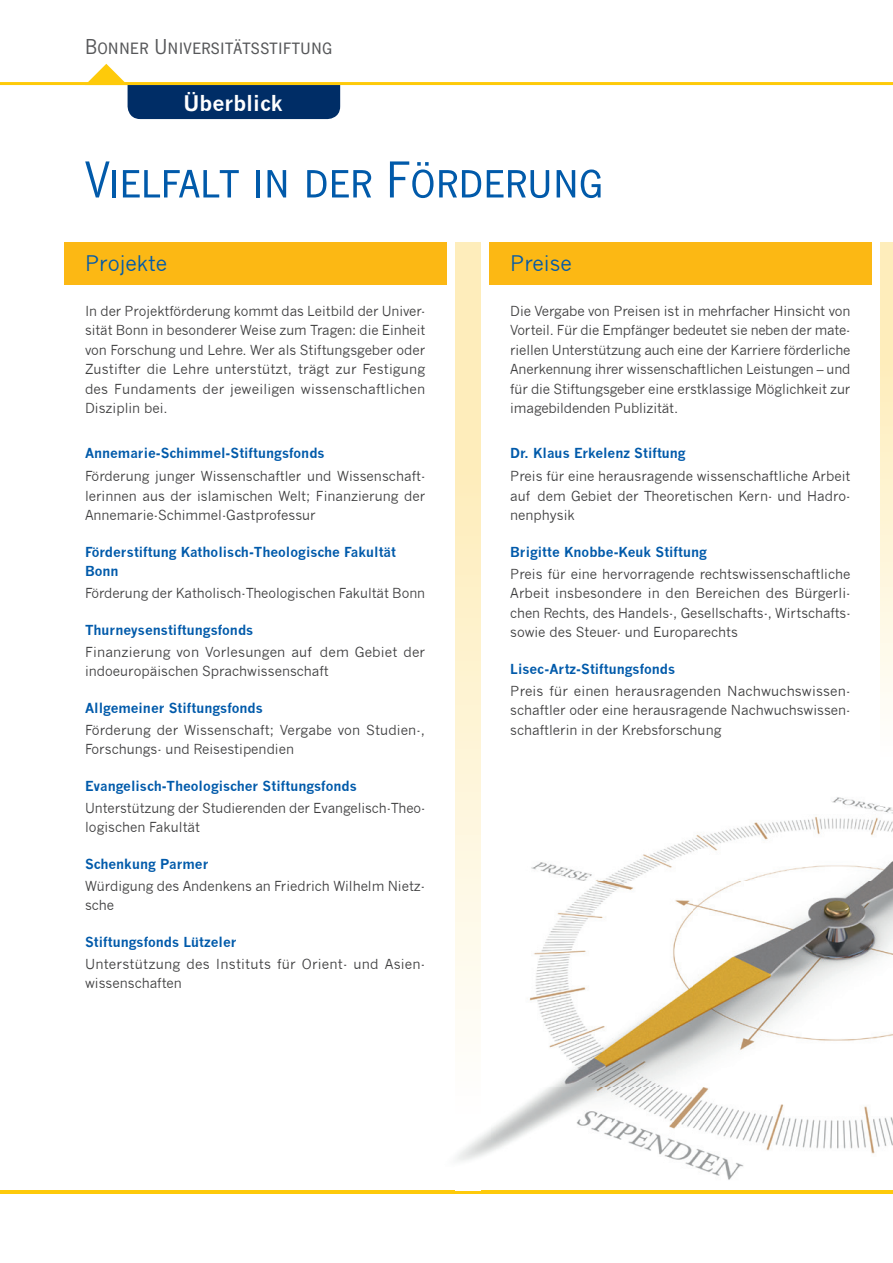
<style>
.page{position:relative;width:893px;height:1263px;background:#fff}
.page>*{position:absolute;margin:0;border:0;box-sizing:border-box;transform-origin:0 0}
.t1{font:54px "News Gothic EFOP Regular SC";letter-spacing:-.005em;color:#015aaa}
.t2{font:22.5px "News Gothic EFOP Regular SC";letter-spacing:.01em;color:#57585a}
.t3{font:21px "News Gothic";color:#015aaa}
.t4{font:700 21px "News Gothic";color:#fff}
.t5{font:13.5px/19.5px "News Gothic";color:#3e3e3f;text-align:justify}
.t6{font:700 13.5px/19.5px "News Gothic";color:#015aaa}
</style>
<div class="page">
<hr style="left:0;top:1191px;width:893px;height:3px;background:#feca0a">
<svg style="left:0;top:63px;width:893px;height:22px"></svg>
<svg style="left:880px;top:242px;width:13px;height:434px;background:#fef2cd"></svg>
<div style="left:64px;top:242px;width:382px;height:43px;background:#fcb814"></div>
<div style="left:455px;top:242px;width:25px;height:434px;background:linear-gradient(to bottom,#feebb6,#fef1cb)"></div>
<div style="left:489px;top:242px;width:383px;height:43px;background:#fcb814"></div>
<img style="left:392px;top:676px;width:501px;height:515px">
<img style="left:880px;top:676px;width:13px;height:132px">
<img style="left:455px;top:676px;width:25px;height:515px">
<svg style="left:85px;top:64px;width:255px;height:55px"></svg>
<h2 class="t2" style="left:85px;top:34px;width:249px">Bonner Universitätsstiftung</h2>
<h3 class="t4" style="left:184px;top:90px;width:101px">Überblick</h3>
<h1 class="t1" style="left:85px;top:150px;width:520px">Vielfalt in der Förderung</h1>
<h3 class="t3" style="left:85px;top:252px;width:84px">Projekte</h3>
<p class="t5" style="left:85px;top:301px;width:342px">In der Projektförderung kommt das Leitbild der Univer&shy;sität Bonn in besonderer Weise zum Tragen: die Einheit von Forschung und Lehre. Wer als Stiftungsgeber oder Zustifter die Lehre unterstützt, trägt zur Festigung des Fundaments der jeweiligen wissenschaftlichen Disziplin bei.</p>
<p class="t6" style="left:85px;top:443px;width:241px">Annemarie-Schimmel-Stiftungsfonds</p>
<p class="t5" style="left:85px;top:467px;width:342px">Förderung junger Wissenschaftler und Wissenschaft&shy;lerinnen aus der islamischen Welt; Finanzierung der Annemarie-Schimmel-Gastprofessur</p>
<p class="t6" style="left:85px;top:542px;width:313px">Förderstiftung Katholisch-Theologische Fakultät<br>Bonn</p>
<p class="t5" style="left:85px;top:584px;width:342px">Förderung der Katholisch-Theologischen Fakultät Bonn</p>
<p class="t6" style="left:85px;top:620px;width:170px">Thurneysenstiftungsfonds</p>
<p class="t5" style="left:85px;top:642px;width:342px">Finanzierung von Vorlesungen auf dem Gebiet der indoeuropäischen Sprachwissenschaft</p>
<p class="t6" style="left:85px;top:698px;width:179px">Allgemeiner Stiftungsfonds</p>
<p class="t5" style="left:85px;top:720px;width:342px">Förderung der Wissenschaft; Vergabe von Studien-,<br>Forschungs- und Reisestipendien</p>
<p class="t6" style="left:85px;top:776px;width:273px">Evangelisch-Theologischer Stiftungsfonds</p>
<p class="t5" style="left:85px;top:798px;width:342px">Unterstützung der Studierenden der Evangelisch-Theo&shy;logischen Fakultät</p>
<p class="t6" style="left:85px;top:854px;width:125px">Schenkung Parmer</p>
<p class="t5" style="left:85px;top:876px;width:342px">Würdigung des Andenkens an Friedrich Wilhelm Nietz&shy;sche</p>
<p class="t6" style="left:85px;top:932px;width:153px">Stiftungsfonds Lützeler</p>
<p class="t5" style="left:85px;top:954px;width:342px">Unterstützung des Instituts für Orient- und Asien&shy;wissenschaften</p>
<h3 class="t3" style="left:510px;top:252px;width:63px">Preise</h3>
<p class="t5" style="left:510px;top:301px;width:342px">Die Vergabe von Preisen ist in mehrfacher Hinsicht von Vorteil. Für die Empfänger bedeutet sie neben der mate&shy;riellen Unterstützung auch eine der Karriere förderliche Anerkennung ihrer wissenschaftlichen Leistungen – und für die Stiftungsgeber eine erstklassige Möglichkeit zur imagebildenden Publizität.</p>
<p class="t6" style="left:510px;top:443px;width:177px">Dr. Klaus Erkelenz Stiftung</p>
<p class="t5" style="left:510px;top:467px;width:342px">Preis für eine herausragende wissenschaftliche Arbeit auf dem Gebiet der Theoretischen Kern- und Hadro&shy;nenphysik</p>
<p class="t6" style="left:510px;top:542px;width:198px">Brigitte Knobbe-Keuk Stiftung</p>
<p class="t5" style="left:510px;top:564px;width:342px">Preis für eine hervorragende rechtswissenschaftliche Arbeit insbesondere in den Bereichen des Bürgerli&shy;chen Rechts, des Handels-, Gesellschafts-, Wirtschafts&shy;sowie des Steuer- und Europarechts</p>
<p class="t6" style="left:510px;top:659px;width:167px">Lisec-Artz-Stiftungsfonds</p>
<p class="t5" style="left:510px;top:681px;width:342px">Preis für einen herausragenden Nachwuchswissen&shy;schaftler oder eine herausragende Nachwuchswissen&shy;schaftlerin in der Krebsforschung</p>
</div>
